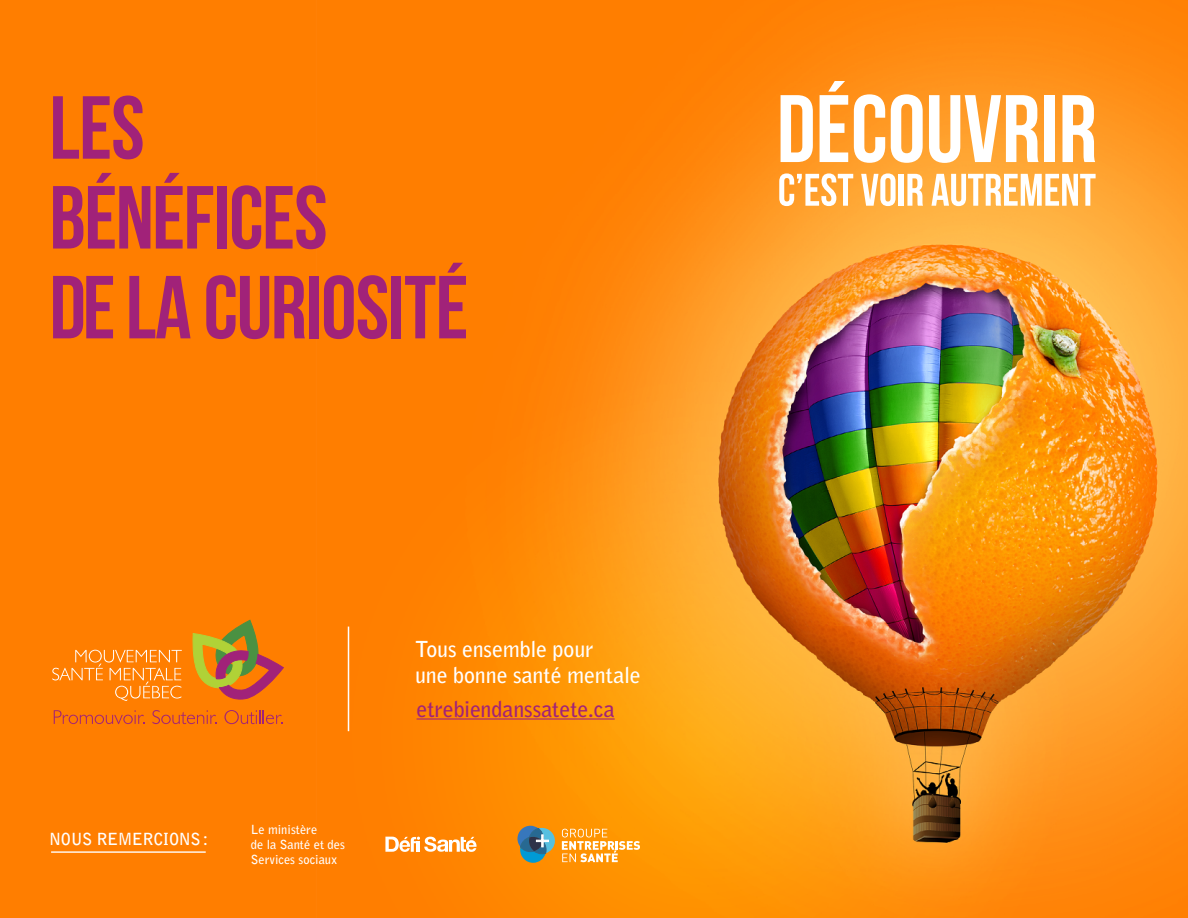
<style>
.page{position:relative;width:1188px;height:918px;background:#fff}
.page>*{position:absolute;margin:0;border:0;box-sizing:border-box;transform-origin:0 0}
.t1{font:89.25px/89.8px "Bebas Neue";letter-spacing:-.015em;color:#a12279}
.t2{font:700 21.9px/25.8px "Bell Gothic Std";letter-spacing:-.005em;color:#fff}
.t3{font:700 21.9px "Bell Gothic Std";letter-spacing:-.005em;color:#a12279}
.t4{font:700 16.65px "Bell Gothic Std";letter-spacing:-.025em;color:#fff}
.t5{font:700 12.45px/15px "Bell Gothic Std";color:#fff}
</style>
<div class="page">
<img style="left:0;top:0;width:1188px;height:918px">
<svg style="left:52px;top:650px;width:130px;height:51px"></svg>
<svg style="left:54px;top:710px;width:91px;height:14px"></svg>
<svg style="left:152px;top:710px;width:65px;height:14px"></svg>
<svg style="left:224px;top:710px;width:59px;height:14px"></svg>
<svg style="left:193px;top:620px;width:91px;height:79px"></svg>
<hr style="left:51px;top:851px;width:155px;height:2px;background:#fff">
<svg style="left:385px;top:837px;width:92px;height:15px"></svg>
<svg style="left:517px;top:826px;width:38px;height:37px"></svg>
<svg style="left:562px;top:829px;width:78px;height:33px"></svg>
<hr style="left:348px;top:627px;width:1px;height:104px;background:#fff">
<svg style="left:781px;top:95px;width:32px;height:67px"></svg>
<svg style="left:820px;top:81px;width:28px;height:81px"></svg>
<svg style="left:854px;top:94px;width:31px;height:69px"></svg>
<svg style="left:891px;top:94px;width:32px;height:69px"></svg>
<svg style="left:929px;top:95px;width:110px;height:68px"></svg>
<div style="left:1044px;top:95px;width:11px;height:67px;background:#fff"></div>
<svg style="left:1062px;top:95px;width:33px;height:67px"></svg>
<svg style="left:779px;top:173px;width:74px;height:33px"></svg>
<svg style="left:861px;top:173px;width:35px;height:33px"></svg>
<div style="left:899px;top:174px;width:5px;height:32px;background:#fff"></div>
<svg style="left:907px;top:174px;width:16px;height:32px"></svg>
<svg style="left:931px;top:174px;width:165px;height:32px"></svg>
<hr style="left:417px;top:718px;width:198px;height:2px;background:#a12279">
<h1 class="t1" style="left:50px;top:82px;width:420px">LES<br>BÉNÉFICES<br>DE LA CURIOSITÉ</h1>
<h2 class="t2" style="left:415px;top:637px;width:227px">Tous ensemble pour<br>une bonne santé mentale</h2>
<h3 class="t4" style="left:49px;top:829px;width:161px">NOUS REMERCIONS:</h3>
<p class="t5" style="left:251px;top:822px;width:96px">Le ministère<br>de la Santé et des<br>Services sociaux</p>
<h2 class="t3" style="left:417px;top:696px;width:200px">etrebiendanssatete.ca</h2>
</div>
